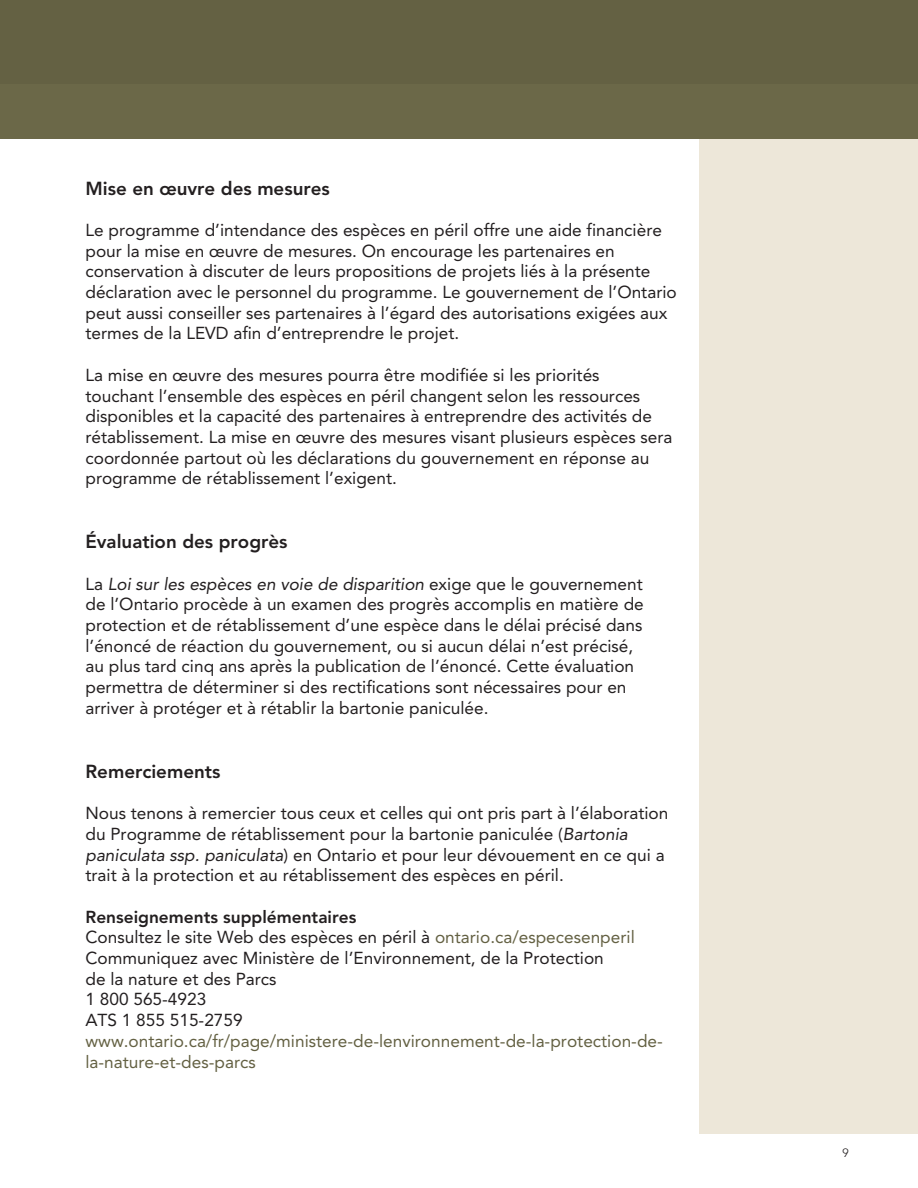
<style>
.page{position:relative;width:918px;height:1188px;background:#fff}
.page>*{position:absolute;margin:0;border:0;box-sizing:border-box;transform-origin:0 0}
.t1{font:800 18.75px "Avenir LT Std";color:#231f20}
.t2{font:17.25px/20.7px "Avenir LT Std";color:#231f20}
.t3{font:17.25px/20.7px "Avenir LT Std";color:#646143}
.t4{font:800 17.25px "Avenir LT Std";color:#231f20}
.t5{font:300 12px "Avenir LT Std";color:#231f20}
.s1{font-style:italic}
.s2{color:#646143}
</style>
<div class="page">
<div style="left:699px;top:134px;width:219px;height:1000px;background:#ede7d9"></div>
<div style="left:0;top:0;width:918px;height:138px;background:#646143"></div>
<div style="left:1px;top:84px;width:917px;height:54px;background:#6d6a4a"></div>
<h2 class="t1" style="left:85px;top:177px;width:246px">Mise en œuvre des mesures</h2>
<p class="t2" style="left:85px;top:220px;width:593px">Le programme d’intendance des espèces en péril offre une aide financière pour la mise en œuvre de mesures. On encourage les partenaires en conservation à discuter de leurs propositions de projets liés à la présente déclaration avec le personnel du programme. Le gouvernement de l’Ontario peut aussi conseiller ses partenaires à l’égard des autorisations exigées aux termes de la LEVD afin d’entreprendre le projet.</p>
<p class="t2" style="left:85px;top:365px;width:589px">La mise en œuvre des mesures pourra être modifiée si les priorités<br>touchant l’ensemble des espèces en péril changent selon les ressources disponibles et la capacité des partenaires à entreprendre des activités de rétablissement. La mise en œuvre des mesures visant plusieurs espèces sera coordonnée partout où les déclarations du gouvernement en réponse au programme de rétablissement l’exigent.</p>
<h2 class="t1" style="left:85px;top:531px;width:204px">Évaluation des progrès</h2>
<p class="t2" style="left:85px;top:573px;width:560px">La <span class="s1">Loi sur les espèces en voie de disparition</span> exige que le gouvernement de l’Ontario procède à un examen des progrès accomplis en matière de protection et de rétablissement d’une espèce dans le délai précisé dans l’énoncé de réaction du gouvernement, ou si aucun délai n’est précisé, au plus tard cinq ans après la publication de l’énoncé. Cette évaluation permettra de déterminer si des rectifications sont nécessaires pour en arriver à protéger et à rétablir la bartonie paniculée.</p>
<h2 class="t1" style="left:85px;top:760px;width:137px">Remerciements</h2>
<p class="t2" style="left:85px;top:803px;width:584px">Nous tenons à remercier tous ceux et celles qui ont pris part à l’élaboration du Programme de rétablissement pour la bartonie paniculée (<span class="s1">Bartonia paniculata ssp. paniculata</span>) en Ontario et pour leur dévouement en ce qui a trait à la protection et au rétablissement des espèces en péril.</p>
<p class="t4" style="left:85px;top:906px;width:272px">Renseignements supplémentaires</p>
<p class="t2" style="left:85px;top:927px;width:551px">Consultez le site Web des espèces en péril à <span class="s2">ontario.ca/especesenperil</span></p>
<p class="t2" style="left:85px;top:948px;width:520px">Communiquez avec Ministère de l’Environnement, de la Protection</p>
<p class="t2" style="left:85px;top:969px;width:193px">de la nature et des Parcs</p>
<p class="t2" style="left:85px;top:989px;width:122px">1 800 565-4923</p>
<p class="t2" style="left:85px;top:1010px;width:159px">ATS 1 855 515-2759</p>
<p class="t3" style="left:85px;top:1031px;width:578px">www.ontario.ca/fr/page/ministere-de-lenvironnement-de-la-protection-de&shy;la-nature-et-des-parcs</p>
<p class="t5" style="left:842px;top:1146px;width:8px">9</p>
</div>
